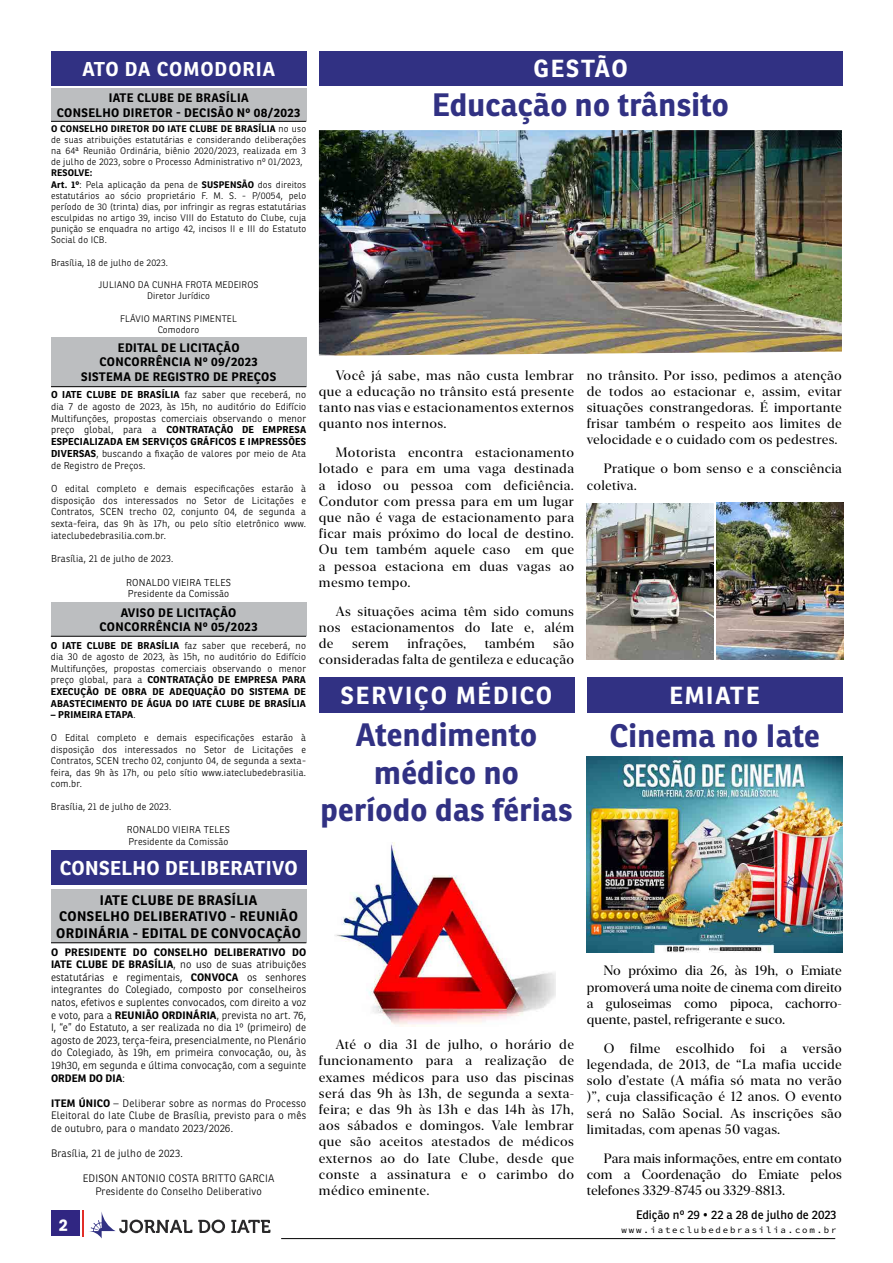
<style>
.page{position:relative;width:893px;height:1263px;background:#fff}
.page>*{position:absolute;margin:0;border:0;box-sizing:border-box;transform-origin:0 0}
.t1{font:700 31.5px/37.8px "Ronnia";letter-spacing:.01em;color:#313183;text-align:center}
.t2{font:700 24px "Ronnia";letter-spacing:.08em;color:#fff}
.t3{font:700 19.5px "Ronnia";letter-spacing:.02em;color:#fff}
.t4{font:700 19.5px "Ronnia";letter-spacing:.05em;color:#fff}
.t5{font:700 15.6px "Poppins";color:#fff}
.t6{font:13.5px/16.2px "New York Extra Large";letter-spacing:.02em;color:#000;text-align:justify}
.t7{font:700 13.5px/16.2px "Ronnia";letter-spacing:.03em;color:#000;text-align:center}
.t8{font:700 12px/14.4px "Ronnia";letter-spacing:.03em;color:#000;text-align:center}
.t9{font:12px "Ronnia";color:#000}
.t10{font:300 10.5px/12.6px "Ronnia";letter-spacing:.02em;color:#000;text-align:justify}
.t11{font:300 9.75px/11.7px "Ronnia";letter-spacing:.02em;color:#000;text-align:justify}
.t12{font:300 9.6px/11.6px "Ronnia";letter-spacing:.02em;color:#000;text-align:justify}
.t13{font:700 9.6px "Ronnia";letter-spacing:.02em;color:#000}
.t14{font:300 9.3px/11.1px "Ronnia";letter-spacing:.02em;color:#000;text-align:center}
.t15{font:9px "Source Code Variable";letter-spacing:.2em;color:#000}
.s1{font-weight:700}
.s2{font-weight:300}
</style>
<div class="page">
<div style="left:51px;top:1210px;width:28px;height:25px;background:#302682"></div>
<svg style="left:83px;top:1210px;width:187px;height:28px"></svg>
<hr style="left:281px;top:1238px;width:554px;height:1px;background:#000">
<div style="left:51px;top:89px;width:255px;height:32px;background:#bcbec0"></div>
<div style="left:51px;top:890px;width:255px;height:53px;background:#bcbec0"></div>
<div style="left:51px;top:337px;width:255px;height:49px;background:#bcbec0"></div>
<div style="left:51px;top:603px;width:255px;height:33px;background:#bcbec0"></div>
<hr style="left:51px;top:121px;width:255px;height:1px;background:#000">
<hr style="left:51px;top:942px;width:255px;height:1px;background:#000">
<hr style="left:51px;top:386px;width:255px;height:1px;background:#000">
<hr style="left:51px;top:636px;width:255px;height:1px;background:#000">
<div style="left:51px;top:51px;width:255px;height:34px;background:#313183"></div>
<div style="left:51px;top:850px;width:255px;height:35px;background:#313183"></div>
<div style="left:319px;top:677px;width:255px;height:36px;background:#313183"></div>
<div style="left:587px;top:677px;width:255px;height:36px;background:#313183"></div>
<div style="left:319px;top:51px;width:523px;height:35px;background:#313183"></div>
<img style="left:335px;top:842px;width:221px;height:184px">
<img style="left:319px;top:130px;width:523px;height:226px">
<img style="left:587px;top:756px;width:255px;height:197px">
<img style="left:587px;top:503px;width:127px;height:156px">
<img style="left:716px;top:503px;width:127px;height:156px">
<h3 class="t4" style="left:82px;top:56px;width:194px">ATO DA COMODORIA</h3>
<p class="t8" style="left:57px;top:91px;width:245px">IATE CLUBE DE BRASÍLIA<br>CONSELHO DIRETOR - DECISÃO Nº 08/2023</p>
<p class="t14" style="left:51px;top:123px;width:257px;text-align:justify"><span class="s1">O CONSELHO DIRETOR DO IATE CLUBE DE BRASÍLIA</span> no uso de suas atribuições estatutárias e considerando deliberações na 64ª Reunião Ordinária, biênio 2020/2023, realizada em 3 de julho de 2023, sobre o Processo Administrativo nº 01/2023,</p>
<p class="t14" style="left:51px;top:167px;width:257px;text-align:left"><span class="s1">RESOLVE:<br>Art. 1º</span>: Pela aplicação da pena de <span class="s1">SUSPENSÃO</span> dos direitos estatutários ao sócio proprietário F. M. S. - P/0054, pelo período de 30 (trinta) dias, por infringir as regras estatutárias esculpidas no artigo 39, inciso VIII do Estatuto do Clube, cuja punição se enquadra no artigo 42, incisos II e III do Estatuto Social do ICB.</p>
<p class="t14" style="left:51px;top:257px;width:118px">Brasília, 18 de julho de 2023.</p>
<p class="t14" style="left:99px;top:279px;width:161px">JULIANO DA CUNHA FROTA MEDEIROS<br>Diretor Jurídico</p>
<p class="t14" style="left:120px;top:313px;width:118px">FLÁVIO MARTINS PIMENTEL<br>Comodoro</p>
<p class="t8" style="left:81px;top:340px;width:197px">EDITAL DE LICITAÇÃO<br>CONCORRÊNCIA Nº 09/2023<br>SISTEMA DE REGISTRO DE PREÇOS</p>
<p class="t11" style="left:51px;top:389px;width:257px"><span class="s1">O IATE CLUBE DE BRASÍLIA</span> faz saber que receberá, no dia 7 de agosto de 2023, às 15h, no auditório do Edifício Multifunções, propostas comerciais observando o menor preço global, para a <span class="s1">CONTRATAÇÃO DE EMPRESA ESPECIALIZADA EM SERVIÇOS GRÁFICOS E IMPRESSÕES DIVERSAS</span>, buscando a fixação de valores por meio de Ata de Registro de Preços.</p>
<p class="t11" style="left:51px;top:483px;width:257px">O edital completo e demais especificações estarão à disposição dos interessados no Setor de Licitações e Contratos, SCEN trecho 02, conjunto 04, de segunda a sexta-feira, das 9h às 17h, ou pelo sítio eletrônico www. iateclubedebrasilia.com.br.</p>
<p class="t11" style="left:51px;top:553px;width:124px">Brasília, 21 de julho de 2023.</p>
<p class="t11" style="left:126px;top:576px;width:106px">RONALDO VIEIRA TELES<br>Presidente da Comissão</p>
<p class="t8" style="left:99px;top:605px;width:160px">AVISO DE LICITAÇÃO<br>CONCORRÊNCIA Nº 05/2023</p>
<p class="t12" style="left:51px;top:640px;width:257px"><span class="s1">O IATE CLUBE DE BRASÍLIA</span> faz saber que receberá, no dia 30 de agosto de 2023, às 15h, no auditório do Edifício Multifunções, propostas comerciais observando o menor preço global, para a <span class="s1">CONTRATAÇÃO DE EMPRESA PARA EXECUÇÃO DE OBRA DE ADEQUAÇÃO DO SISTEMA DE ABASTECIMENTO DE ÁGUA DO IATE CLUBE DE BRASÍLIA</span></p>
<p class="t13" style="left:51px;top:708px;width:86px">– PRIMEIRA ETAPA<span class="s2">.</span></p>
<p class="t12" style="left:51px;top:732px;width:257px">O Edital completo e demais especificações estarão à disposição dos interessados no Setor de Licitações e Contratos, SCEN trecho 02, conjunto 04, de segunda a sexta&shy;feira, das 9h às 17h, ou pelo sítio www.iateclubedebrasilia. com.br.</p>
<p class="t12" style="left:51px;top:801px;width:122px">Brasília, 21 de julho de 2023.</p>
<p class="t12" style="left:127px;top:824px;width:105px">RONALDO VIEIRA TELES<br>Presidente da Comissão</p>
<h3 class="t3" style="left:60px;top:855px;width:239px">CONSELHO DELIBERATIVO</h3>
<p class="t7" style="left:56px;top:892px;width:246px">IATE CLUBE DE BRASÍLIA<br>CONSELHO DELIBERATIVO - REUNIÃO<br>ORDINÁRIA - EDITAL DE CONVOCAÇÃO</p>
<p class="t10" style="left:51px;top:945px;width:257px"><span class="s1">O PRESIDENTE DO CONSELHO DELIBERATIVO DO IATE CLUBE DE BRASÍLIA</span>, no uso de suas atribuições estatutárias e regimentais, <span class="s1">CONVOCA</span> os senhores integrantes do Colegiado, composto por conselheiros natos, efetivos e suplentes convocados, com direito a voz e voto, para a <span class="s1">REUNIÃO ORDINÁRIA</span>, prevista no art. 76, I, “e” do Estatuto, a ser realizada no dia 1º (primeiro) de agosto de 2023, terça-feira, presencialmente, no Plenário do Colegiado, às 19h, em primeira convocação, ou, às 19h30, em segunda e última convocação, com a seguinte <span class="s1">ORDEM DO DIA</span>:</p>
<p class="t10" style="left:51px;top:1097px;width:257px"><span class="s1">ITEM ÚNICO</span> – Deliberar sobre as normas do Processo Eleitoral do Iate Clube de Brasília, previsto para o mês de outubro, para o mandato 2023/2026.</p>
<p class="t10" style="left:51px;top:1147px;width:133px">Brasília, 21 de julho de 2023.</p>
<p class="t10" style="left:83px;top:1172px;width:193px;text-align:center">EDISON ANTONIO COSTA BRITTO GARCIA<br>Presidente do Conselho Deliberativo</p>
<h2 class="t2" style="left:533px;top:54px;width:96px">GESTÃO</h2>
<h1 class="t1" style="left:432px;top:86px;width:298px">Educação no trânsito</h1>
<p class="t6" style="left:319px;top:367px;width:257px;text-indent:17px">Você já sabe, mas não custa lembrar que a educação no trânsito está presente tanto nas vias e estacionamentos externos quanto nos internos.</p>
<p class="t6" style="left:319px;top:444px;width:257px;text-indent:17px">Motorista encontra estacionamento lotado e para em uma vaga destinada a idoso ou pessoa com deficiência.<br>Condutor com pressa para em um lugar que não é vaga de estacionamento para ficar mais próximo do local de destino.<br>Ou tem também aquele caso em que a pessoa estaciona em duas vagas ao mesmo tempo.</p>
<p class="t6" style="left:319px;top:603px;width:257px;text-indent:17px">As situações acima têm sido comuns nos estacionamentos do Iate e, além de</p>
<p class="t6" style="left:352px;top:635px;width:38px">serem</p>
<p class="t6" style="left:407px;top:635px;width:60px">infrações,</p>
<p class="t6" style="left:485px;top:635px;width:52px">também</p>
<p class="t6" style="left:319px;top:635px;width:257px;text-align:right">são<br>consideradas falta de gentileza e educação</p>
<p class="t6" style="left:587px;top:367px;width:257px">no trânsito. Por isso, pedimos a atenção de todos ao estacionar e, assim, evitar situações constrangedoras. É importante frisar também o respeito aos limites de velocidade e o cuidado com os pedestres.</p>
<p class="t6" style="left:587px;top:461px;width:257px;text-indent:17px">Pratique o bom senso e a consciência coletiva.</p>
<h2 class="t2" style="left:341px;top:680px;width:213px">SERVIÇO MÉDICO</h2>
<h2 class="t2" style="left:669px;top:680px;width:92px">EMIATE</h2>
<h1 class="t1" style="left:320px;top:715px;width:254px">Atendimento médico no período das férias</h1>
<h1 class="t1" style="left:609px;top:716px;width:212px">Cinema no Iate</h1>
<p class="t6" style="left:319px;top:1036px;width:257px;text-indent:17px">Até o dia 31 de julho, o horário de funcionamento para a realização de exames médicos para uso das piscinas será das 9h às 13h, de segunda a sexta&shy;feira; e das 9h às 13h e das 14h às 17h, aos sábados e domingos. Vale lembrar que são aceitos atestados de médicos externos ao do Iate Clube, desde que conste a assinatura e o carimbo do médico eminente.</p>
<p class="t6" style="left:587px;top:962px;width:257px;text-indent:17px">No próximo dia 26, às 19h, o Emiate promoverá uma noite de cinema com direito a guloseimas como pipoca, cachorro&shy;quente, pastel, refrigerante e suco.</p>
<p class="t6" style="left:587px;top:1040px;width:257px;text-indent:17px">O filme escolhido foi a versão legendada, de 2013, de “La mafia uccide solo d’estate (A máfia só mata no verão )”, cuja classificação é 12 anos. O evento será no Salão Social. As inscrições são limitadas, com apenas 50 vagas.</p>
<p class="t6" style="left:587px;top:1150px;width:257px;text-indent:17px">Para mais informações, entre em contato com a Coordenação do Emiate pelos telefones 3329-8745 ou 3329-8813.</p>
<p class="t9" style="left:636px;top:1207px;width:202px">Edição nº 29 • 22 a 28 de julho de 2023</p>
<p class="t5" style="left:59px;top:1217px;width:10px">2</p>
<p class="t15" style="left:622px;top:1224px;width:216px">www.iateclubedebrasilia.com.br</p>
</div>
